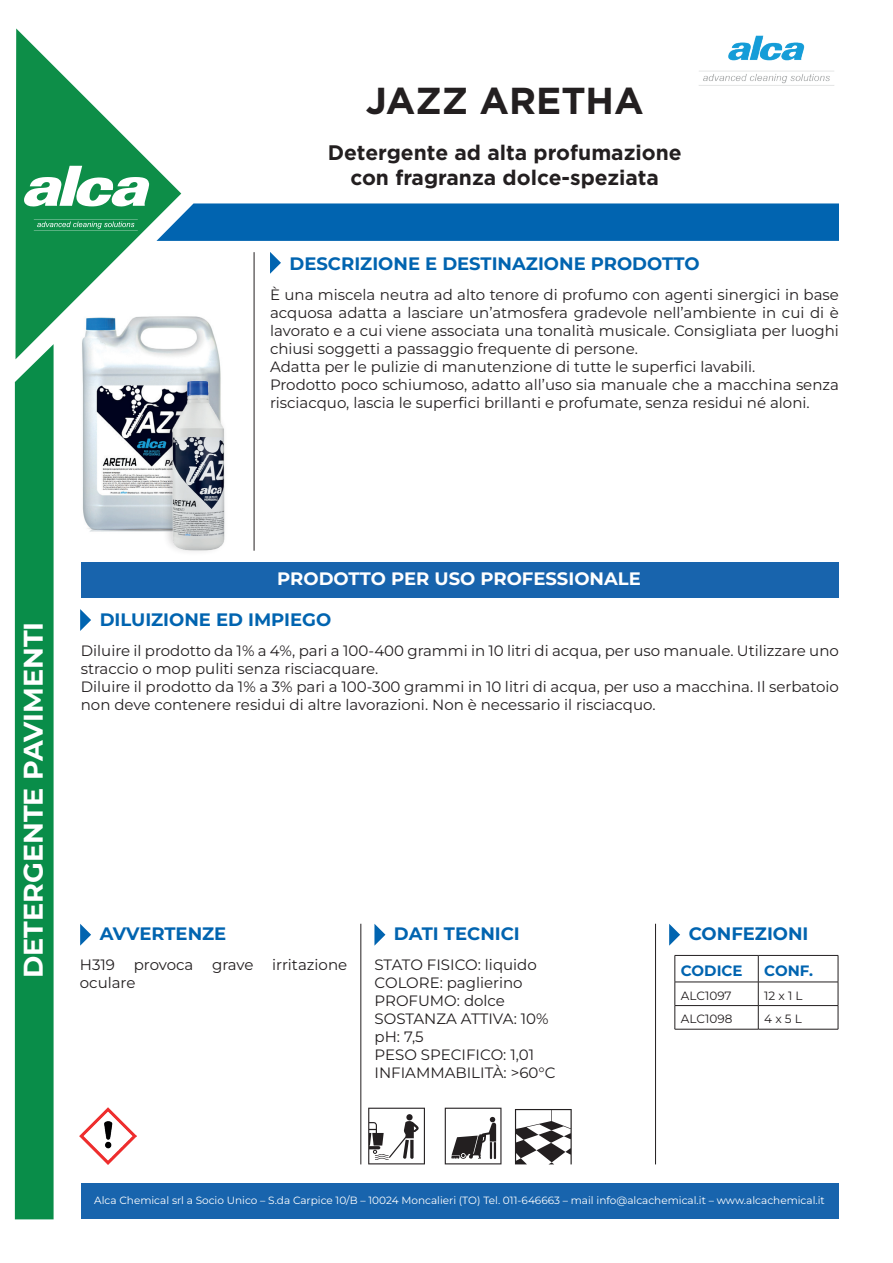
<style>
.page{position:relative;width:893px;height:1263px;background:#fff}
.page>*{position:absolute;margin:0;border:0;box-sizing:border-box;transform-origin:0 0}
.t1{font:700 37.5px "Gotham";color:#231f20}
.t2{font:700 27px "Montserrat";color:#fff}
.t3{font:700 21px/25.2px "Gotham";color:#231f20;text-align:center}
.t4{font:700 18px "Montserrat";color:#0164b0}
.t5{font:700 18px "Montserrat";color:#fff}
.t6{font:15px/18px "Montserrat";color:#231f20}
.t7{font:700 15px "Montserrat";color:#0164b0}
.t8{font:12px "Montserrat";color:#231f20}
.t9{font:10.5px "Montserrat";color:#fff}
</style>
<div class="page">
<img style="left:699px;top:35px;width:135px;height:51px">
<img style="left:82px;top:316px;width:139px;height:216px">
<div style="left:161px;top:371px;width:67px;height:186px;background:#231f20;opacity:.2"></div>
<img style="left:170px;top:381px;width:57px;height:170px">
<hr style="left:254px;top:252px;width:1px;height:299px;background:#231f20">
<svg style="left:270px;top:252px;width:11px;height:22px"></svg>
<svg style="left:80px;top:609px;width:11px;height:22px"></svg>
<svg style="left:16px;top:28px;width:165px;height:331px"></svg>
<svg style="left:24px;top:166px;width:125px;height:41px"></svg>
<svg style="left:34px;top:219px;width:104px;height:12px"></svg>
<svg style="left:156px;top:203px;width:683px;height:38px;background:#0a69b2"></svg>
<div style="left:15px;top:344px;width:39px;height:875px;background:#098d49"></div>
<div style="left:81px;top:561px;width:757px;height:36px;background:#1864ad"></div>
<div style="left:81px;top:1183px;width:757px;height:36px;background:#1864ad"></div>
<svg style="left:80px;top:924px;width:11px;height:22px"></svg>
<svg style="left:374px;top:924px;width:11px;height:22px"></svg>
<svg style="left:669px;top:924px;width:11px;height:22px"></svg>
<hr style="left:361px;top:924px;width:1px;height:240px;background:#231f20">
<hr style="left:655px;top:924px;width:1px;height:240px;background:#231f20">
<hr style="left:675px;top:955px;width:83px;height:1px;background:#231f20">
<hr style="left:758px;top:955px;width:80px;height:1px;background:#231f20">
<hr style="left:675px;top:982px;width:83px;height:1px;background:#231f20">
<hr style="left:758px;top:982px;width:80px;height:1px;background:#231f20">
<hr style="left:675px;top:1005px;width:83px;height:1px;background:#231f20">
<svg style="left:675px;top:956px;width:1px;height:73px"></svg>
<hr style="left:758px;top:1005px;width:80px;height:1px;background:#231f20">
<svg style="left:758px;top:956px;width:1px;height:73px"></svg>
<svg style="left:838px;top:956px;width:1px;height:73px"></svg>
<hr style="left:675px;top:1029px;width:83px;height:1px;background:#231f20">
<hr style="left:758px;top:1029px;width:80px;height:1px;background:#231f20">
<svg style="left:368px;top:1108px;width:57px;height:56px"></svg>
<img style="left:80px;top:1108px;width:57px;height:56px">
<svg style="left:445px;top:1108px;width:56px;height:56px"></svg>
<svg style="left:515px;top:1109px;width:57px;height:55px"></svg>
<h1 class="t1" style="left:366px;top:79px;width:280px">JAZZ ARETHA</h1>
<h3 class="t3" style="left:328px;top:139px;width:356px">Detergente ad alta profumazione con fragranza dolce-speziata</h3>
<p class="t4" style="left:290px;top:251px;width:412px">DESCRIZIONE E DESTINAZIONE PRODOTTO</p>
<p class="t6" style="left:270px;top:286px;width:570px">È una miscela neutra ad alto tenore di profumo con agenti sinergici in base acquosa adatta a lasciare un’atmosfera gradevole nell’ambiente in cui di è lavorato e a cui viene associata una tonalità musicale. Consigliata per luoghi chiusi soggetti a passaggio frequente di persone.<br>Adatta per le pulizie di manutenzione di tutte le superfici lavabili.<br>Prodotto poco schiumoso, adatto all’uso sia manuale che a macchina senza risciacquo, lascia le superfici brillanti e profumate, senza residui né aloni.</p>
<h2 class="t2" style="left:15px;top:978px;width:358px;rotate:-90deg">DETERGENTE PAVIMENTI</h2>
<p class="t5" style="left:277px;top:567px;width:365px">PRODOTTO PER USO PROFESSIONALE</p>
<p class="t4" style="left:100px;top:607px;width:233px">DILUIZIONE ED IMPIEGO</p>
<p class="t6" style="left:81px;top:641px;width:760px">Diluire il prodotto da 1% a 4%, pari a 100-400 grammi in 10 litri di acqua, per uso manuale. Utilizzare uno straccio o mop puliti senza risciacquare.<br>Diluire il prodotto da 1% a 3% pari a 100-300 grammi in 10 litri di acqua, per uso a macchina. Il serbatoio non deve contenere residui di altre lavorazioni. Non è necessario il risciacquo.</p>
<p class="t4" style="left:100px;top:922px;width:128px">AVVERTENZE</p>
<p class="t4" style="left:394px;top:922px;width:127px">DATI TECNICI</p>
<p class="t4" style="left:689px;top:922px;width:121px">CONFEZIONI</p>
<p class="t6" style="left:80px;top:955px;width:269px">H319 provoca grave irritazione oculare</p>
<p class="t6" style="left:375px;top:955px;width:183px">STATO FISICO: liquido<br>COLORE: paglierino<br>PROFUMO: dolce<br>SOSTANZA ATTIVA: 10% pH: 7,5<br>PESO SPECIFICO: 1,01<br>INFIAMMABILITÀ: &gt;60°C</p>
<p class="t7" style="left:681px;top:961px;width:63px">CODICE</p>
<p class="t7" style="left:764px;top:961px;width:50px">CONF.</p>
<p class="t8" style="left:681px;top:987px;width:52px">ALC1097</p>
<p class="t8" style="left:764px;top:987px;width:40px">12 x 1 L</p>
<p class="t8" style="left:681px;top:1011px;width:53px">ALC1098</p>
<p class="t8" style="left:764px;top:1011px;width:39px">4 x 5 L</p>
<p class="t9" style="left:94px;top:1193px;width:732px">Alca Chemical srl a Socio Unico – S.da Carpice 10/B – 10024 Moncalieri (TO) Tel. 011-646663 – mail info@alcachemical.it – www.alcachemical.it</p>
</div>
